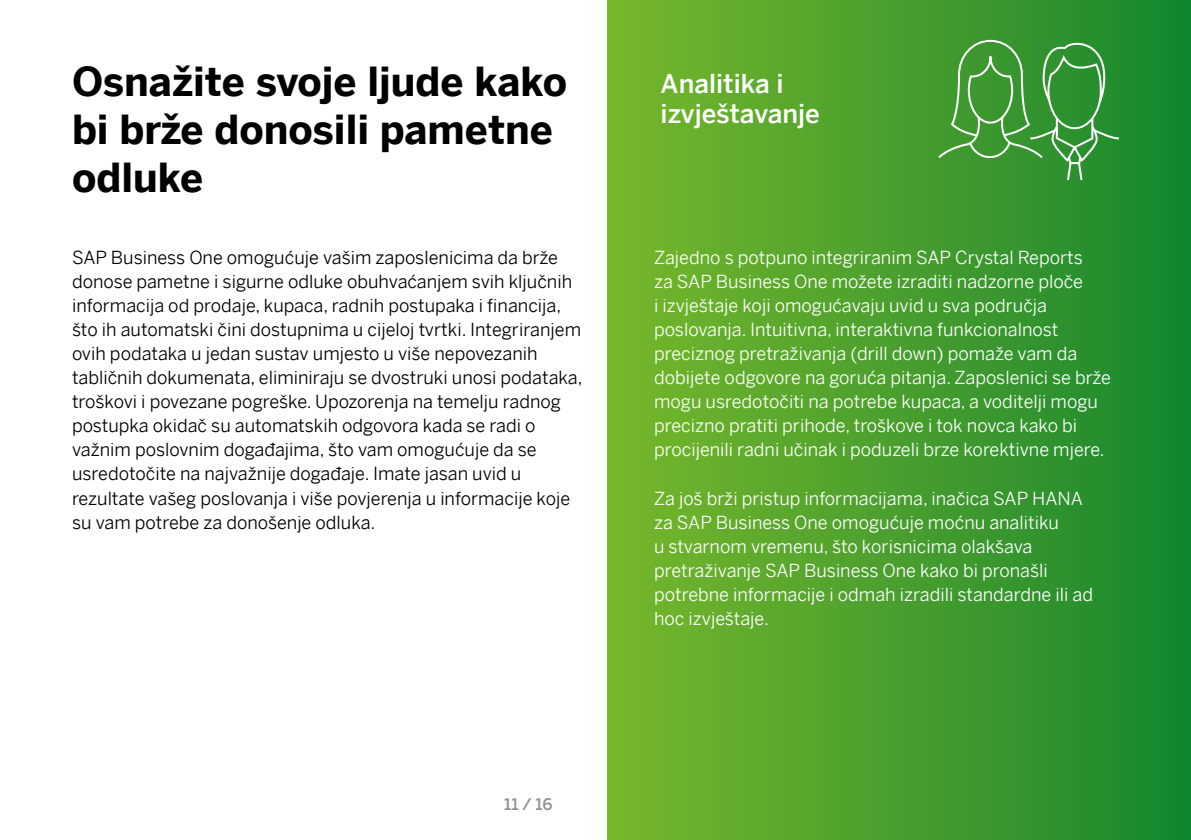
<style>
.page{position:relative;width:1191px;height:840px;background:#fff}
.page>*{position:absolute;margin:0;border:0;box-sizing:border-box;transform-origin:0 0}
.t1{font:700 40px/48px "Benton Sans";color:#000}
.t2{font:500 26px/30px "Benton Sans";color:#fff}
.t3{font:18px/24px "Benton Sans";color:#fff}
.t4{font:18px/24px "Benton Sans";color:#000}
.t5{font:500 16px "Benton Sans";color:#929292}
</style>
<div class="page">
<div style="left:608px;top:0;width:583px;height:839px;background:linear-gradient(to right,#79b72c,#16862f)"></div>
<svg style="left:936px;top:40px;width:185px;height:142px;background:#479e42"></svg>
<h1 class="t1" style="left:72px;top:53px;width:497px">Osnažite svoje ljude kako bi brže donosili pametne odluke</h1>
<p class="t4" style="left:72px;top:243px;width:512px">SAP Business One omogućuje vašim zaposlenicima da brže donose pametne i sigurne odluke obuhvaćanjem svih ključnih informacija od prodaje, kupaca, radnih postupaka i financija, što ih automatski čini dostupnima u cijeloj tvrtki. Integriranjem ovih podataka u jedan sustav umjesto u više nepovezanih tabličnih dokumenata, eliminiraju se dvostruki unosi podataka, troškovi i povezane pogreške. Upozorenja na temelju radnog postupka okidač su automatskih odgovora kada se radi o važnim poslovnim događajima, što vam omogućuje da se usredotočite na najvažnije događaje. Imate jasan uvid u rezultate vašeg poslovanja i više povjerenja u informacije koje su vam potrebe za donošenje odluka.</p>
<p class="t5" style="left:504px;top:789px;width:50px">11 / 16</p>
<h2 class="t2" style="left:660px;top:65px;width:161px">Analitika i izvještavanje</h2>
<p class="t3" style="left:654px;top:243px;width:458px">Zajedno s potpuno integriranim SAP Crystal Reports<br>za SAP Business One možete izraditi nadzorne ploče<br>i izvještaje koji omogućavaju uvid u sva područja poslovanja. Intuitivna, interaktivna funkcionalnost preciznog pretraživanja (drill down) pomaže vam da dobijete odgovore na goruća pitanja. Zaposlenici se brže mogu usredotočiti na potrebe kupaca, a voditelji mogu precizno pratiti prihode, troškove i tok novca kako bi procijenili radni učinak i poduzeli brze korektivne mjere.</p>
<p class="t3" style="left:654px;top:483px;width:440px">Za još brži pristup informacijama, inačica SAP HANA za SAP Business One omogućuje moćnu analitiku<br>u stvarnom vremenu, što korisnicima olakšava pretraživanje SAP Business One kako bi pronašli potrebne informacije i odmah izradili standardne ili ad hoc izvještaje.</p>
</div>
